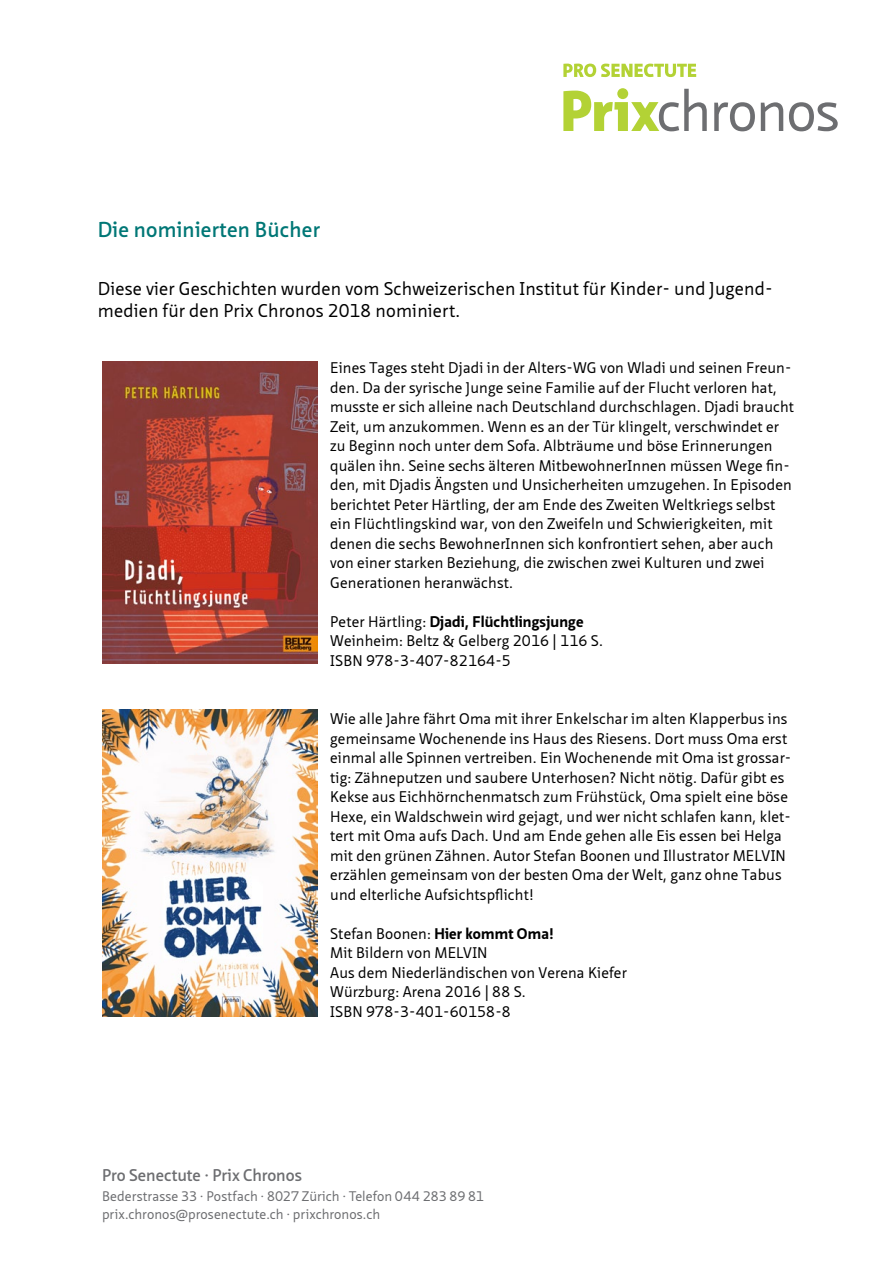
<style>
.page{position:relative;width:893px;height:1263px;background:#fff}
.page>*{position:absolute;margin:0;border:0;box-sizing:border-box;transform-origin:0 0}
.t1{font:600 21px "Neue Sans Pro";letter-spacing:.01em;color:#007776}
.t2{font:18px/21.6px "Neue Sans Pro";letter-spacing:.01em;color:#000}
.t3{font:600 16.5px "Neue Sans Pro";color:#6d6e71}
.t4{font:15px/19.5px "Neue Sans Pro";letter-spacing:.01em;color:#000}
.t5{font:13.5px/18px "Neue Sans Pro";letter-spacing:.005em;color:#6d6e71}
.s1{font-weight:700}
</style>
<div class="page">
<svg style="left:563px;top:88px;width:144px;height:43px"></svg>
<svg style="left:714px;top:102px;width:41px;height:29px"></svg>
<svg style="left:761px;top:102px;width:22px;height:29px"></svg>
<svg style="left:789px;top:102px;width:49px;height:29px"></svg>
<svg style="left:563px;top:64px;width:133px;height:13px"></svg>
<img style="left:102px;top:361px;width:215px;height:303px">
<img style="left:102px;top:709px;width:215px;height:308px">
<h1 class="t1" style="left:98px;top:216px;width:224px">Die nominierten Bücher</h1>
<h1 class="t2" style="left:98px;top:278px;width:677px">Diese vier Geschichten wurden vom Schweizerischen Institut für Kinder- und Jugend&shy;medien für den Prix Chronos 2018 nominiert.</h1>
<h1 class="t4" style="left:330px;top:358px;width:466px">Eines Tages steht Djadi in der Alters-WG von Wladi und seinen Freun&shy;den. Da der syrische Junge seine Familie auf der Flucht verloren hat, musste er sich alleine nach Deutschland durchschlagen. Djadi braucht Zeit, um anzukommen. Wenn es an der Tür klingelt, verschwindet er zu Beginn noch unter dem Sofa. Albträume und böse Erinnerungen quälen ihn. Seine sechs älteren MitbewohnerInnen müssen Wege fin&shy;den, mit Djadis Ängsten und Unsicherheiten umzugehen. In Episoden berichtet Peter Härtling, der am Ende des Zweiten Weltkriegs selbst ein Flüchtlingskind war, von den Zweifeln und Schwierigkeiten, mit denen die sechs BewohnerInnen sich konfrontiert sehen, aber auch von einer starken Beziehung, die zwischen zwei Kulturen und zwei Generationen heranwächst.</h1>
<h1 class="t4" style="left:330px;top:611px;width:274px">Peter Härtling: <span class="s1">Djadi, Flüchtlingsjunge<br></span>Weinheim: Beltz &amp; Gelberg 2016 | 116 S.<br>ISBN 978-3-407-82164-5</h1>
<h1 class="t4" style="left:330px;top:709px;width:463px">Wie alle Jahre fährt Oma mit ihrer Enkelschar im alten Klapperbus ins gemeinsame Wochenende ins Haus des Riesens. Dort muss Oma erst einmal alle Spinnen vertreiben. Ein Wochenende mit Oma ist grossar&shy;tig: Zähneputzen und saubere Unterhosen? Nicht nötig. Dafür gibt es Kekse aus Eichhörnchenmatsch zum Frühstück, Oma spielt eine böse Hexe, ein Waldschwein wird gejagt, und wer nicht schlafen kann, klet&shy;tert mit Oma aufs Dach. Und am Ende gehen alle Eis essen bei Helga mit den grünen Zähnen. Autor Stefan Boonen und Illustrator MELVIN erzählen gemeinsam von der besten Oma der Welt, ganz ohne Tabus und elterliche Aufsichtspflicht!</h1>
<h1 class="t4" style="left:330px;top:923px;width:298px">Stefan Boonen: <span class="s1">Hier kommt Oma!<br></span>Mit Bildern von MELVIN<br>Aus dem Niederländischen von Verena Kiefer<br>Würzburg: Arena 2016 | 88 S.<br>ISBN 978-3-401-60158-8</h1>
<h1 class="t3" style="left:102px;top:1165px;width:201px">Pro Senectute · Prix Chronos</h1>
<p class="t5" style="left:102px;top:1187px;width:383px">Bederstrasse 33 · Postfach · 8027 Zürich · Telefon 044 283 89 81 prix.chronos@prosenectute.ch · prixchronos.ch</p>
</div>
